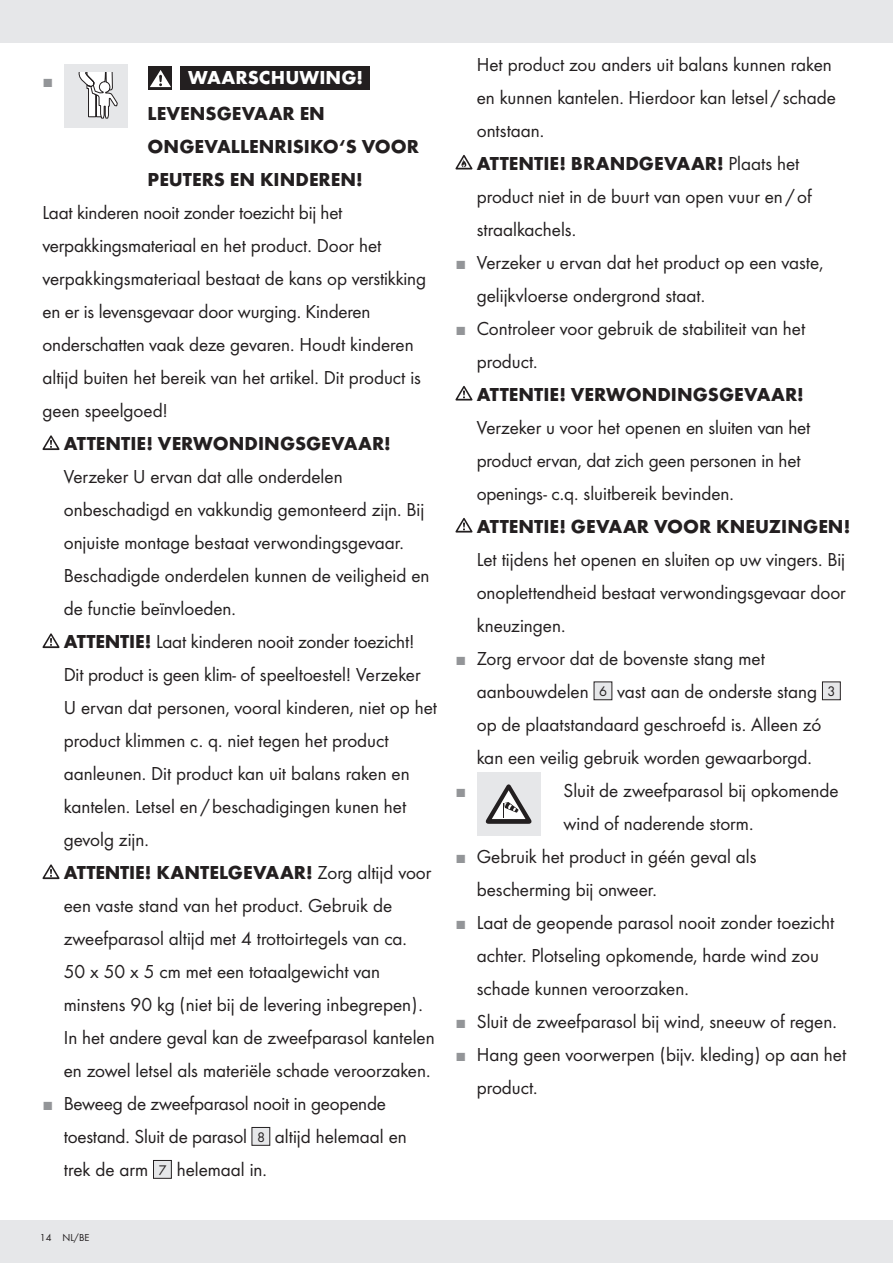
<style>
.page{position:relative;width:893px;height:1263px;background:#fff}
.page>*{position:absolute;margin:0;border:0;box-sizing:border-box;transform-origin:0 0}
.DE_Fließtext{font:19.5px/33px "Futura Boo";color:#231f20}
.DE_Fließtext-2{font:700 19.5px/33px "Futura";color:#231f20}
.DE_Fließtext-3{font:700 19.5px "Futura";letter-spacing:.005em;color:#fff}
.DE_Fließtext-4{font:19.5px "European Pi Three";color:#939598}
.Inhaltsverz__Cover{font:14.4px "Futura Boo";color:#231f20}
.t1{font:10.5px "Futura Boo";color:#231f20}
.s1{font-family:"Futura";font-weight:700}
.s2{font-family:"European Pi Three";color:#939598}
</style>
<div class="page">
<div style="left:0;top:1220px;width:893px;height:43px;background:#e6e7e9"></div>
<div style="left:0;top:0;width:893px;height:43px;background:#e6e7e9"></div>
<div style="left:64px;top:64px;width:64px;height:64px;background:#e6e7e9"></div>
<svg style="left:78px;top:73px;width:40px;height:46px"></svg>
<div style="left:148px;top:67px;width:5px;height:23px;background:#231f20"></div>
<svg style="left:150px;top:67px;width:22px;height:23px"></svg>
<svg style="left:150px;top:70px;width:21px;height:17px"></svg>
<div style="left:181px;top:67px;width:189px;height:23px;background:#231f20"></div>
<svg style="left:43px;top:435px;width:17px;height:15px"></svg>
<svg style="left:43px;top:633px;width:17px;height:15px"></svg>
<svg style="left:43px;top:864px;width:17px;height:15px"></svg>
<div style="left:252px;top:1127px;width:18px;height:18px;background:#e6e7e9"></div>
<div style="left:251px;top:1127px;width:19px;height:19px;border:1px solid #231f20"></div>
<div style="left:153px;top:1160px;width:18px;height:18px;background:#e6e7e9"></div>
<div style="left:153px;top:1160px;width:19px;height:19px;border:1px solid #231f20"></div>
<svg style="left:455px;top:155px;width:17px;height:15px"></svg>
<svg style="left:455px;top:386px;width:17px;height:14px"></svg>
<svg style="left:455px;top:518px;width:17px;height:14px"></svg>
<div style="left:594px;top:682px;width:18px;height:18px;background:#e6e7e9"></div>
<div style="left:594px;top:681px;width:18px;height:19px;border:1px solid #231f20"></div>
<div style="left:822px;top:682px;width:18px;height:18px;background:#e6e7e9"></div>
<div style="left:822px;top:681px;width:19px;height:19px;border:1px solid #231f20"></div>
<div style="left:477px;top:772px;width:63px;height:64px;background:#e6e7e9"></div>
<svg style="left:486px;top:784px;width:45px;height:40px"></svg>
<p class="DE_Fließtext-4" style="left:43px;top:68px;width:12px">J</p>
<p class="DE_Fließtext-3" style="left:188px;top:63px;width:177px">WAARSCHUWING!</p>
<p class="DE_Fließtext-2" style="left:148px;top:95px;width:273px">LEVENSGEVAAR EN<br>ONGEVALLENRISIKO‘S VOOR<br>PEUTERS EN KINDEREN!</p>
<p class="DE_Fließtext" style="left:43px;top:195px;width:385px">Laat kinderen nooit zonder toezicht bij het verpakkingsmateriaal en het product. Door het verpakkingsmateriaal bestaat de kans op verstikking en er is levensgevaar door wurging. Kinderen onderschatten vaak deze gevaren. Houdt kinderen altijd buiten het bereik van het artikel. Dit product is geen speelgoed!</p>
<p class="DE_Fließtext" style="left:64px;top:426px;width:367px"><span class="s1">ATTENTIE! VERWONDINGSGEVAAR!<br></span>Verzeker U ervan dat alle onderdelen onbeschadigd en vakkundig gemonteerd zijn. Bij onjuiste montage bestaat verwondingsgevaar.<br>Beschadigde onderdelen kunnen de veiligheid en de functie beïnvloeden.</p>
<p class="DE_Fließtext" style="left:64px;top:624px;width:375px"><span class="s1">ATTENTIE!</span> Laat kinderen nooit zonder toezicht!<br>Dit product is geen klim- of speeltoestel! Verzeker U ervan dat personen, vooral kinderen, niet op het product klimmen c. q. niet tegen het product aanleunen. Dit product kan uit balans raken en kantelen. Letsel en /beschadigingen kunen het gevolg zijn.</p>
<p class="DE_Fließtext" style="left:64px;top:855px;width:372px"><span class="s1">ATTENTIE! KANTELGEVAAR!</span> Zorg altijd voor een vaste stand van het product. Gebruik de zweefparasol altijd met 4 trottoirtegels van ca.<br>50 x 50 x 5 cm met een totaalgewicht van minstens 90 kg (niet bij de levering inbegrepen).<br>In het andere geval kan de zweefparasol kantelen en zowel letsel als materiële schade veroorzaken.</p>
<p class="DE_Fließtext" style="left:64px;top:1086px;width:324px;text-indent:-21px"><span class="s2">J</span> Beweeg de zweefparasol nooit in geopende toestand. Sluit de parasol</p>
<p class="Inhaltsverz__Cover" style="left:257px;top:1127px;width:9px">8</p>
<p class="DE_Fließtext" style="left:275px;top:1119px;width:133px">altijd helemaal en</p>
<p class="DE_Fließtext" style="left:64px;top:1152px;width:86px">trek de arm</p>
<p class="Inhaltsverz__Cover" style="left:159px;top:1160px;width:9px">7</p>
<p class="DE_Fließtext" style="left:177px;top:1152px;width:92px">helemaal in.</p>
<p class="DE_Fließtext" style="left:477px;top:46px;width:361px">Het product zou anders uit balans kunnen raken en kunnen kantelen. Hierdoor kan letsel / schade ontstaan.</p>
<p class="DE_Fließtext" style="left:477px;top:145px;width:337px"><span class="s1">ATTENTIE! BRANDGEVAAR!</span> Plaats het product niet in de buurt van open vuur en /of straalkachels.</p>
<p class="DE_Fließtext" style="left:477px;top:244px;width:348px;text-indent:-21px"><span class="s2">J</span> Verzeker u ervan dat het product op een vaste, gelijkvloerse ondergrond staat.</p>
<p class="DE_Fließtext" style="left:477px;top:310px;width:330px;text-indent:-21px"><span class="s2">J</span> Controleer voor gebruik de stabiliteit van het product.</p>
<p class="DE_Fließtext" style="left:477px;top:376px;width:335px"><span class="s1">ATTENTIE! VERWONDINGSGEVAAR!<br></span>Verzeker u voor het openen en sluiten van het product ervan, dat zich geen personen in het openings- c.q. sluitbereik bevinden.</p>
<p class="DE_Fließtext" style="left:477px;top:508px;width:375px"><span class="s1">ATTENTIE! GEVAAR VOOR KNEUZINGEN!<br></span>Let tijdens het openen en sluiten op uw vingers. Bij onoplettendheid bestaat verwondingsgevaar door kneuzingen.</p>
<p class="DE_Fließtext" style="left:477px;top:640px;width:290px;text-indent:-21px"><span class="s2">J</span> Zorg ervoor dat de bovenste stang met aanbouwdelen</p>
<p class="Inhaltsverz__Cover" style="left:599px;top:681px;width:9px">6</p>
<p class="DE_Fließtext" style="left:617px;top:673px;width:201px">vast aan de onderste stang</p>
<p class="Inhaltsverz__Cover" style="left:827px;top:681px;width:9px">3</p>
<p class="DE_Fließtext" style="left:477px;top:706px;width:346px">op de plaatstandaard geschroefd is. Alleen zó kan een veilig gebruik worden gewaarborgd.</p>
<p class="DE_Fließtext-4" style="left:455px;top:777px;width:12px">J</p>
<p class="DE_Fließtext" style="left:563px;top:772px;width:277px">Sluit de zweefparasol bij opkomende wind of naderende storm.</p>
<p class="DE_Fließtext" style="left:477px;top:838px;width:281px;text-indent:-21px"><span class="s2">J</span> Gebruik het product in géén geval als bescherming bij onweer.</p>
<p class="DE_Fließtext" style="left:477px;top:904px;width:359px;text-indent:-21px"><span class="s2">J</span> Laat de geopende parasol nooit zonder toezicht achter. Plotseling opkomende, harde wind zou schade kunnen veroorzaken.</p>
<p class="DE_Fließtext" style="left:455px;top:1003px;width:383px"><span class="s2">J</span> Sluit de zweefparasol bij wind, sneeuw of regen.</p>
<p class="DE_Fließtext" style="left:477px;top:1036px;width:371px;text-indent:-21px"><span class="s2">J</span> Hang geen voorwerpen (bijv. kleding) op aan het product.</p>
<p class="t1" style="left:40px;top:1230px;width:51px">14 NL/BE</p>
</div>
